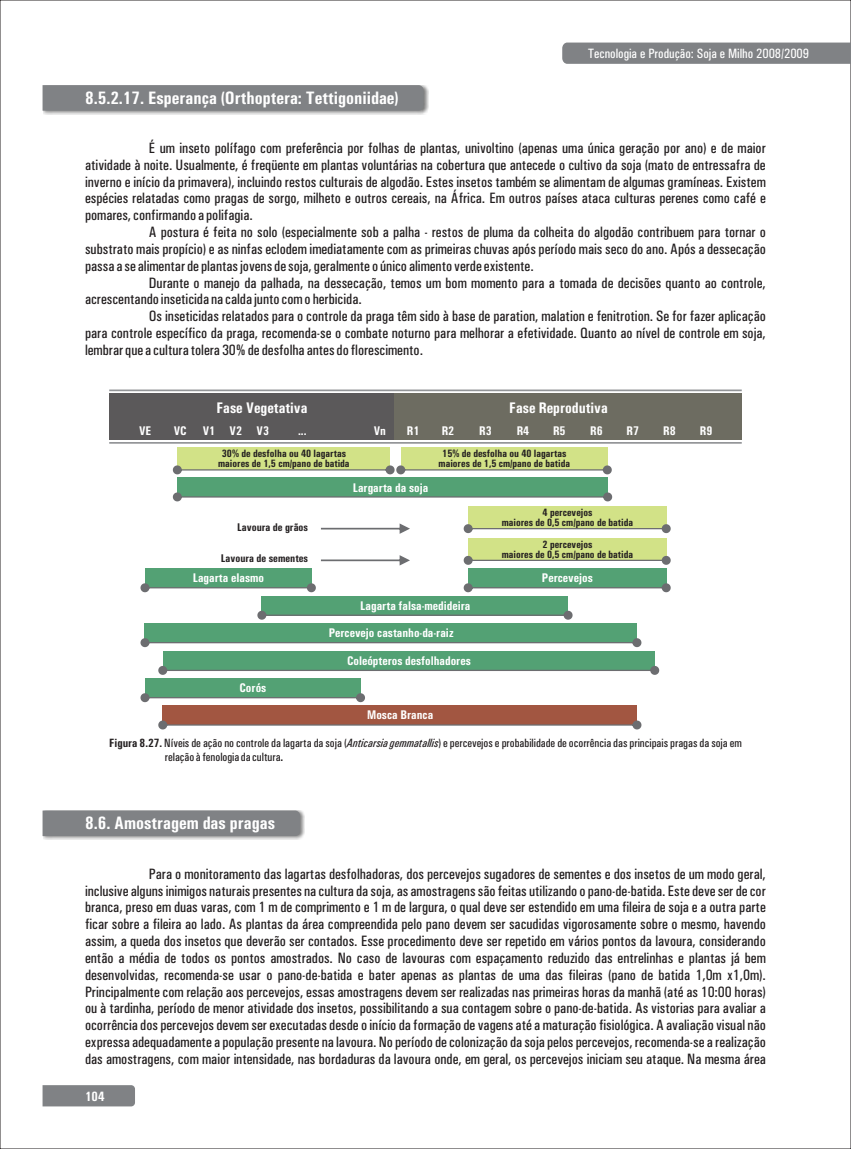
<style>
.page{position:relative;width:851px;height:1149px;background:#fff}
.page>*{position:absolute;margin:0;border:0;box-sizing:border-box;transform-origin:0 0}
.t1{font:500 condensed 18px "Univers";color:#fff}
.t2{font:500 condensed 15.3px "Univers";color:#fff}
.t3{font:500 condensed 15px/16.8px "Univers";color:#231f20;text-align:justify}
.t4{font:500 condensed 13.5px "Univers";color:#fff}
.t5{font:500 condensed 13.5px "Univers";color:#fff}
.t6{font:500 condensed 12.6px "Univers";color:#fff}
.t7{font:500 condensed 12px/14.1px "Univers";color:#231f20}
.t8{font:500 condensed 11.1px "Univers";color:#231f20}
.t9{font:500 condensed 10.65px/10.1px "Univers";color:#231f20;text-align:center}
.s1{font-style:inherit}
.s2{font-style:italic}
</style>
<div class="page">
<div style="left:562px;top:43px;width:288px;height:21px;background:#808285"></div>
<img style="left:44px;top:810px;width:261px;height:29px">
<div style="left:43px;top:810px;width:257px;height:25px;background:#808285"></div>
<img style="left:44px;top:85px;width:384px;height:29px">
<div style="left:43px;top:85px;width:380px;height:26px;background:#808285"></div>
<div style="left:163px;top:651px;width:491px;height:19px;background:#53a174"></div>
<div style="left:145px;top:678px;width:215px;height:19px;background:#53a174"></div>
<div style="left:163px;top:705px;width:474px;height:19px;background:#a25641"></div>
<div style="left:109px;top:393px;width:285px;height:47px;background:#5b595a"></div>
<div style="left:394px;top:393px;width:347px;height:47px;background:#6d6c61"></div>
<div style="left:177px;top:477px;width:430px;height:20px;background:#53a174"></div>
<svg style="left:173px;top:492px;width:439px;height:9px"></svg>
<svg style="left:140px;top:693px;width:225px;height:9px"></svg>
<div style="left:468px;top:506px;width:198px;height:22px;background:#d2e287"></div>
<svg style="left:321px;top:523px;width:89px;height:10px"></svg>
<svg style="left:463px;top:524px;width:207px;height:9px"></svg>
<div style="left:468px;top:568px;width:198px;height:19px;background:#53a174"></div>
<div style="left:145px;top:568px;width:166px;height:19px;background:#53a174"></div>
<svg style="left:140px;top:583px;width:176px;height:9px"></svg>
<svg style="left:463px;top:583px;width:207px;height:9px"></svg>
<div style="left:468px;top:537px;width:198px;height:23px;background:#d2e287"></div>
<svg style="left:463px;top:555px;width:207px;height:9px"></svg>
<svg style="left:321px;top:555px;width:89px;height:10px"></svg>
<div style="left:400px;top:447px;width:207px;height:23px;background:#d2e287"></div>
<div style="left:177px;top:447px;width:213px;height:23px;background:#d2e287"></div>
<svg style="left:173px;top:465px;width:438px;height:9px"></svg>
<svg style="left:158px;top:665px;width:501px;height:9px"></svg>
<div style="left:145px;top:623px;width:492px;height:19px;background:#53a174"></div>
<svg style="left:140px;top:638px;width:501px;height:9px"></svg>
<div style="left:262px;top:596px;width:306px;height:19px;background:#53a174"></div>
<svg style="left:257px;top:610px;width:315px;height:9px"></svg>
<hr style="left:109px;top:389px;width:632px;height:2px;background:#939598">
<hr style="left:109px;top:442px;width:632px;height:1px;background:#939598">
<svg style="left:158px;top:720px;width:483px;height:9px"></svg>
<div style="left:43px;top:1085px;width:92px;height:21px;background:#808285"></div>
<p class="t4" style="left:587px;top:48px;width:223px">Tecnologia e Produção: Soja e Milho 2008/2009</p>
<p class="t1" style="left:85px;top:91px;width:315px">8.5.2.17. Esperança (Orthoptera: Tettigoniidae)</p>
<p class="t3" style="left:149px;top:141px;width:618px">É um inseto polífago com preferência por folhas de plantas, univoltino (apenas uma única geração por ano) e de maior</p>
<p class="t3" style="left:85px;top:157px;width:682px">atividade à noite. Usualmente, é freqüente em plantas voluntárias na cobertura que antecede o cultivo da soja (mato de entressafra de</p>
<p class="t3" style="left:85px;top:174px;width:682px">inverno e início da primavera), incluindo restos culturais de algodão. Estes insetos também se alimentam de algumas gramíneas. Existem</p>
<p class="t3" style="left:85px;top:191px;width:682px">espécies relatadas como pragas de sorgo, milheto e outros cereais, na África. Em outros países ataca culturas perenes como café e</p>
<p class="t3" style="left:85px;top:208px;width:169px">pomares, confirmando a polifagia.</p>
<p class="t3" style="left:149px;top:225px;width:618px">A postura é feita no solo (especialmente sob a palha - restos de pluma da colheita do algodão contribuem para tornar o</p>
<p class="t3" style="left:85px;top:242px;width:682px">substrato mais propício) e as ninfas eclodem imediatamente com as primeiras chuvas após período mais seco do ano. Após a dessecação</p>
<p class="t3" style="left:85px;top:258px;width:450px">passa a se alimentar de plantas jovens de soja, geralmente o único alimento verde existente.</p>
<p class="t3" style="left:149px;top:275px;width:618px">Durante o manejo da palhada, na dessecação, temos um bom momento para a tomada de decisões quanto ao controle,</p>
<p class="t3" style="left:85px;top:292px;width:278px">acrescentando inseticida na calda junto com o herbicida.</p>
<p class="t3" style="left:149px;top:309px;width:618px">Os inseticidas relatados para o controle da praga têm sido à base de paration, malation e fenitrotion. Se for fazer aplicação</p>
<p class="t3" style="left:85px;top:326px;width:682px">para controle específico da praga, recomenda-se o combate noturno para melhorar a efetividade. Quanto ao nível de controle em soja,</p>
<p class="t3" style="left:85px;top:342px;width:339px">lembrar que a cultura tolera 30% de desfolha antes do florescimento.</p>
<p class="t2" style="left:216px;top:402px;width:92px">Fase Vegetativa</p>
<p class="t2" style="left:509px;top:402px;width:100px">Fase Reprodutiva</p>
<p class="t6" style="left:139px;top:425px;width:14px">VE</p>
<p class="t6" style="left:174px;top:425px;width:14px">VC</p>
<p class="t6" style="left:203px;top:425px;width:68px">V1 V2 V3</p>
<p class="t6" style="left:298px;top:425px;width:10px">...</p>
<p class="t6" style="left:373px;top:425px;width:14px">Vn</p>
<p class="t6" style="left:407px;top:425px;width:14px">R1</p>
<p class="t6" style="left:441px;top:425px;width:14px">R2</p>
<p class="t6" style="left:479px;top:425px;width:14px">R3</p>
<p class="t6" style="left:516px;top:425px;width:14px">R4</p>
<p class="t6" style="left:553px;top:425px;width:14px">R5</p>
<p class="t6" style="left:590px;top:425px;width:14px">R6</p>
<p class="t6" style="left:626px;top:425px;width:14px">R7</p>
<p class="t6" style="left:663px;top:425px;width:14px">R8</p>
<p class="t6" style="left:699px;top:425px;width:14px">R9</p>
<p class="t9" style="left:218px;top:449px;width:133px">30% de desfolha ou 40 lagartas maiores de 1,5 cm/pano de batida</p>
<p class="t9" style="left:438px;top:449px;width:133px">15% de desfolha ou 40 lagartas maiores de 1,5 cm/pano de batida</p>
<p class="t8" style="left:237px;top:523px;width:72px">Lavoura de grãos</p>
<p class="t8" style="left:221px;top:553px;width:89px">Lavoura de sementes</p>
<p class="t6" style="left:352px;top:483px;width:77px">Largarta da soja</p>
<p class="t9" style="left:501px;top:508px;width:133px">4 percevejos<br>maiores de 0,5 cm/pano de batida</p>
<p class="t9" style="left:501px;top:540px;width:133px">2 percevejos<br>maiores de 0,5 cm/pano de batida</p>
<p class="t6" style="left:193px;top:573px;width:73px">Lagarta elasmo</p>
<p class="t6" style="left:542px;top:573px;width:52px">Percevejos</p>
<p class="t6" style="left:360px;top:601px;width:112px">Lagarta falsa-medideira</p>
<p class="t6" style="left:328px;top:628px;width:126px">Percevejo castanho-da-raiz</p>
<p class="t6" style="left:239px;top:683px;width:28px">Corós</p>
<p class="t6" style="left:347px;top:656px;width:125px">Coleópteros desfolhadores</p>
<p class="t6" style="left:367px;top:710px;width:68px">Mosca Branca</p>
<p class="t7" style="left:165px;top:736px;width:578px;text-indent:-56px"><span class="s1">Figura 8.27.</span> Níveis de ação no controle da lagarta da soja (<span class="s2">Anticarsia gemmatallis</span>) e percevejos e probabilidade de ocorrência das principais pragas da soja em relação à fenologia da cultura<span class="s1">.</span></p>
<p class="t1" style="left:85px;top:816px;width:191px">8.6. Amostragem das pragas</p>
<p class="t3" style="left:85px;top:866px;width:682px;text-indent:64px">Para o monitoramento das lagartas desfolhadoras, dos percevejos sugadores de sementes e dos insetos de um modo geral, inclusive alguns inimigos naturais presentes na cultura da soja, as amostragens são feitas utilizando o pano-de-batida. Este deve ser de cor branca, preso em duas varas, com 1 m de comprimento e 1 m de largura, o qual deve ser estendido em uma fileira de soja e a outra parte ficar sobre a fileira ao lado. As plantas da área compreendida pelo pano devem ser sacudidas vigorosamente sobre o mesmo, havendo assim, a queda dos insetos que deverão ser contados. Esse procedimento deve ser repetido em vários pontos da lavoura, considerando então a média de todos os pontos amostrados. No caso de lavouras com espaçamento reduzido das entrelinhas e plantas já bem desenvolvidas, recomenda-se usar o pano-de-batida e bater apenas as plantas de uma das fileiras (pano de batida 1,0m x1,0m).<br>Principalmente com relação aos percevejos, essas amostragens devem ser realizadas nas primeiras horas da manhã (até as 10:00 horas) ou à tardinha, período de menor atividade dos insetos, possibilitando a sua contagem sobre o pano-de-batida. As vistorias para avaliar a ocorrência dos percevejos devem ser executadas desde o início da formação de vagens até a maturação fisiológica. A avaliação visual não expressa adequadamente a população presente na lavoura. No período de colonização da soja pelos percevejos, recomenda-se a realização das amostragens, com maior intensidade, nas bordaduras da lavoura onde, em geral, os percevejos iniciam seu ataque. Na mesma área</p>
<p class="t5" style="left:85px;top:1091px;width:21px">104</p>
</div>
